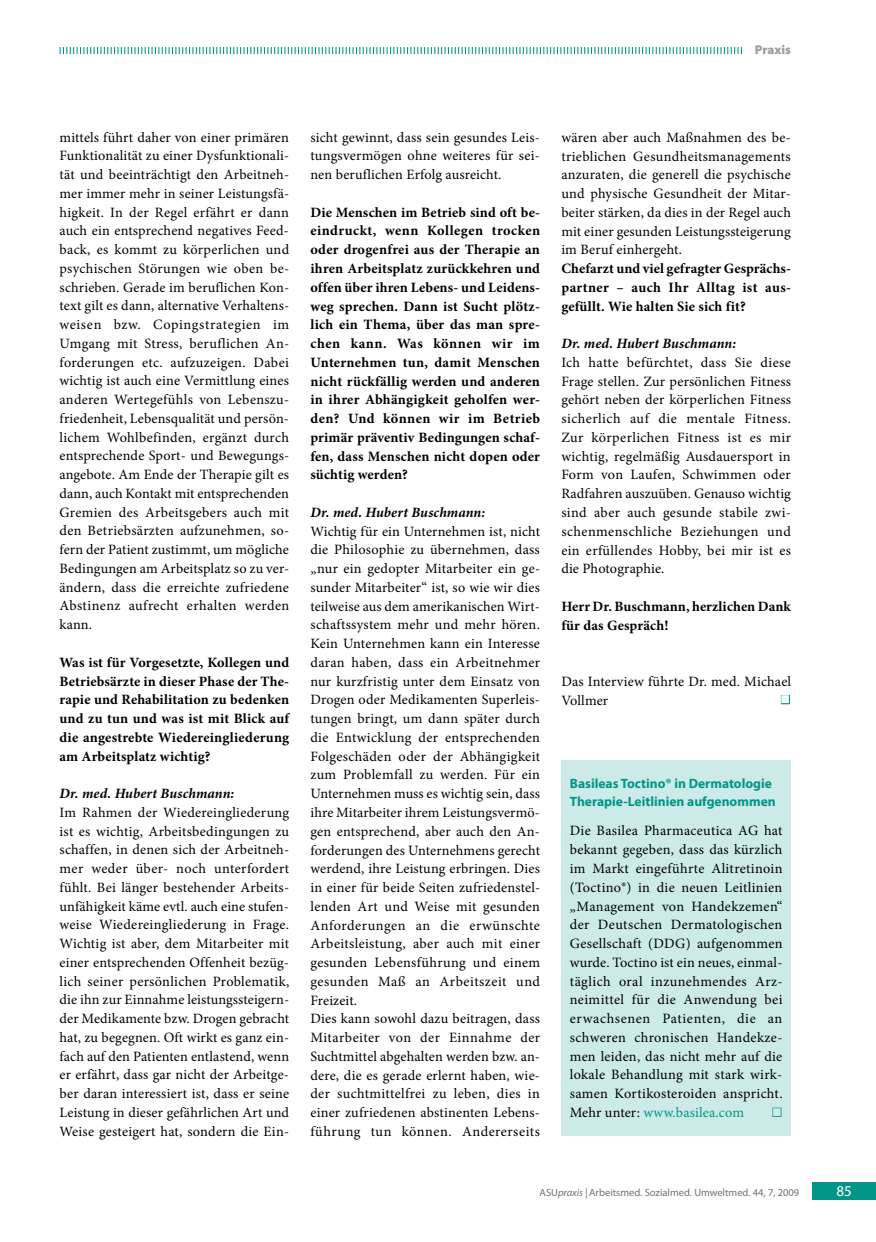
<style>
.page{position:relative;width:876px;height:1242px;background:#fff}
.page>*{position:absolute;margin:0;border:0;box-sizing:border-box;transform-origin:0 0}
.t1{font:27px "Minion Pro";color:#fff}
.t2{font:15px "Myriad Pro";color:#fff}
.t3{font:14.25px/18.8px "Minion Pro";letter-spacing:.015em;color:#000;text-align:justify}
.t4{font:700 14.25px/18.8px "Minion Pro";letter-spacing:.01em;color:#000;text-align:justify}
.t5{font:italic 700 14.25px "Minion Pro";letter-spacing:.005em;color:#000}
.t6{font:700 13.5px/18px "Myriad Pro";color:#009687}
.t7{font:900 12.75px "Myriad Pro";color:#9c9d9f}
.t8{font:10.5px "Myriad Pro";color:#707173}
.s1{color:#009687}
.s2{font-size:27px;color:#cceae7}
.s3{font-style:italic}
</style>
<div class="page">
<div style="left:812px;top:1182px;width:64px;height:17px;background:#009687"></div>
<div style="left:781px;top:695px;width:9px;height:9px;border:2px solid #009687"></div>
<div style="left:561px;top:760px;width:230px;height:375px;background:#cceae7"></div>
<div style="left:772px;top:1107px;width:9px;height:10px;border:2px solid #009687"></div>
<svg style="left:60px;top:47px;width:682px;height:7px"></svg>
<p class="t7" style="left:755px;top:41px;width:37px">Praxis</p>
<p class="t3" style="left:60px;top:128px;width:231px">mittels führt daher von einer primären Funktionalität zu einer Dysfunktionali&shy;tät und beeinträchtigt den Arbeitneh&shy;mer immer mehr in seiner Leistungsfä&shy;higkeit. In der Regel erfährt er dann auch ein entsprechend negatives Feed&shy;back, es kommt zu körperlichen und psychischen Störungen wie oben be&shy;schrieben. Gerade im beruflichen Kon&shy;text gilt es dann, alternative Verhaltens&shy;weisen bzw. Copingstrategien im Umgang mit Stress, beruflichen An&shy;forderungen etc. aufzuzeigen. Dabei wichtig ist auch eine Vermittlung eines anderen Wertegefühls von Lebenszu&shy;friedenheit, Lebensqualität und persön&shy;lichem Wohlbefinden, ergänzt durch entsprechende Sport- und Bewegungs&shy;angebote. Am Ende der Therapie gilt es dann, auch Kontakt mit entsprechenden Gremien des Arbeitsgebers auch mit den Betriebsärzten aufzunehmen, so&shy;fern der Patient zustimmt, um mögliche Bedingungen am Arbeitsplatz so zu ver&shy;ändern, dass die erreichte zufriedene Abstinenz aufrecht erhalten werden kann.</p>
<p class="t4" style="left:60px;top:652px;width:231px">Was ist für Vorgesetzte, Kollegen und Betriebsärzte in dieser Phase der The&shy;rapie und Rehabilitation zu bedenken und zu tun und was ist mit Blick auf die angestrebte Wiedereingliederung am Arbeitsplatz wichtig?</p>
<p class="t5" style="left:60px;top:783px;width:176px">Dr. med. Hubert Buschmann:</p>
<p class="t3" style="left:60px;top:803px;width:231px">Im Rahmen der Wiedereingliederung ist es wichtig, Arbeitsbedingungen zu schaffen, in denen sich der Arbeitneh&shy;mer weder über- noch unterfordert fühlt. Bei länger bestehender Arbeits&shy;unfähigkeit käme evtl. auch eine stufen&shy;weise Wiedereingliederung in Frage.<br>Wichtig ist aber, dem Mitarbeiter mit einer entsprechenden Offenheit bezüg&shy;lich seiner persönlichen Problematik, die ihn zur Einnahme leistungssteigern&shy;der Medikamente bzw. Drogen gebracht hat, zu begegnen. Oft wirkt es ganz ein&shy;fach auf den Patienten entlastend, wenn er erfährt, dass gar nicht der Arbeitge&shy;ber daran interessiert ist, dass er seine Leistung in dieser gefährlichen Art und Weise gesteigert hat, sondern die Ein-</p>
<p class="t3" style="left:310px;top:128px;width:231px">sicht gewinnt, dass sein gesundes Leis&shy;tungsvermögen ohne weiteres für sei&shy;nen beruflichen Erfolg ausreicht.</p>
<p class="t4" style="left:310px;top:203px;width:231px">Die Menschen im Betrieb sind oft be&shy;eindruckt, wenn Kollegen trocken oder drogenfrei aus der Therapie an ihren Arbeitsplatz zurückkehren und offen über ihren Lebens- und Leidens&shy;weg sprechen. Dann ist Sucht plötz&shy;lich ein Thema, über das man spre&shy;chen kann. Was können wir im Unternehmen tun, damit Menschen nicht rückfällig werden und anderen in ihrer Abhängigkeit geholfen wer&shy;den? Und können wir im Betrieb primär präventiv Bedingungen schaf&shy;fen, dass Menschen nicht dopen oder süchtig werden?</p>
<p class="t5" style="left:310px;top:502px;width:176px">Dr. med. Hubert Buschmann:</p>
<p class="t3" style="left:310px;top:522px;width:231px;text-align:left">Wichtig für ein Unternehmen ist, nicht die Philosophie zu übernehmen, dass „nur ein gedopter Mitarbeiter ein ge&shy;sunder Mitarbeiter“ ist, so wie wir dies teilweise aus dem amerikanischen Wirt&shy;schaftssystem mehr und mehr hören.<br>Kein Unternehmen kann ein Interesse daran haben, dass ein Arbeitnehmer nur kurzfristig unter dem Einsatz von Drogen oder Medikamenten Superleis&shy;tungen bringt, um dann später durch die Entwicklung der entsprechenden Folgeschäden oder der Abhängigkeit zum Problemfall zu werden. Für ein Unternehmen muss es wichtig sein, dass ihre Mitarbeiter ihrem Leistungsvermö&shy;gen entsprechend, aber auch den An&shy;forderungen des Unternehmens gerecht werdend, ihre Leistung erbringen. Dies in einer für beide Seiten zufriedenstel&shy;lenden Art und Weise mit gesunden Anforderungen an die erwünschte Arbeitsleistung, aber auch mit einer gesunden Lebensführung und einem gesunden Maß an Arbeitszeit und Freizeit.<br>Dies kann sowohl dazu beitragen, dass Mitarbeiter von der Einnahme der Suchtmittel abgehalten werden bzw. an&shy;dere, die es gerade erlernt haben, wie&shy;der suchtmittelfrei zu leben, dies in einer zufriedenen abstinenten Lebens&shy;führung tun können. Andererseits</p>
<p class="t3" style="left:561px;top:128px;width:231px">wären aber auch Maßnahmen des be&shy;trieblichen Gesundheitsmanagements anzuraten, die generell die psychische und physische Gesundheit der Mitar&shy;beiter stärken, da dies in der Regel auch mit einer gesunden Leistungssteigerung im Beruf einhergeht.</p>
<p class="t4" style="left:561px;top:259px;width:231px">Chefarzt und viel gefragter Gesprächs&shy;partner – auch Ihr Alltag ist aus&shy;gefüllt. Wie halten Sie sich fit?</p>
<p class="t5" style="left:561px;top:333px;width:176px">Dr. med. Hubert Buschmann:</p>
<p class="t3" style="left:561px;top:353px;width:231px">Ich hatte befürchtet, dass Sie diese Frage stellen. Zur persönlichen Fitness gehört neben der körperlichen Fitness sicherlich auf die mentale Fitness.<br>Zur körperlichen Fitness ist es mir wichtig, regelmäßig Ausdauersport in Form von Laufen, Schwimmen oder Radfahren auszuüben. Genauso wichtig sind aber auch gesunde stabile zwi&shy;schenmenschliche Beziehungen und ein erfüllendes Hobby, bei mir ist es die Photographie.</p>
<p class="t4" style="left:561px;top:596px;width:231px">Herr Dr. Buschmann, herzlichen Dank für das Gespräch!</p>
<p class="t3" style="left:561px;top:672px;width:231px">Das Interview führte Dr. med. Michael<br>Vollmer</p>
<h1 class="t1" style="left:780px;top:680px;width:12px">■</h1>
<p class="t6" style="left:570px;top:773px;width:207px">Basileas Toctino® in Dermatologie<br>Therapie-Leitlinien aufgenommen</p>
<p class="t3" style="left:570px;top:821px;width:214px;text-align:left">Die Basilea Pharmaceutica AG hat bekannt gegeben, dass das kürzlich im Markt eingeführte Alitretinoin (Toctino®) in die neuen Leitlinien „Management von Handekzemen“ der Deutschen Dermatologischen Gesellschaft (DDG) aufgenommen wurde. Toctino ist ein neues, einmal&shy;täglich oral inzunehmendes Arz&shy;neimittel für die Anwendung bei erwachsenen Patienten, die an schweren chronischen Handekze&shy;men leiden, das nicht mehr auf die lokale Behandlung mit stark wirk&shy;samen Kortikosteroiden anspricht.<br>Mehr unter: <span class="s1">www.basilea.com</span> <span class="s2">■</span></p>
<p class="t8" style="left:540px;top:1186px;width:261px">ASU<span class="s3">praxis |</span> Arbeitsmed. Sozialmed. Umweltmed. 44, 7, 2009</p>
<p class="t2" style="left:836px;top:1181px;width:17px">85</p>
</div>
